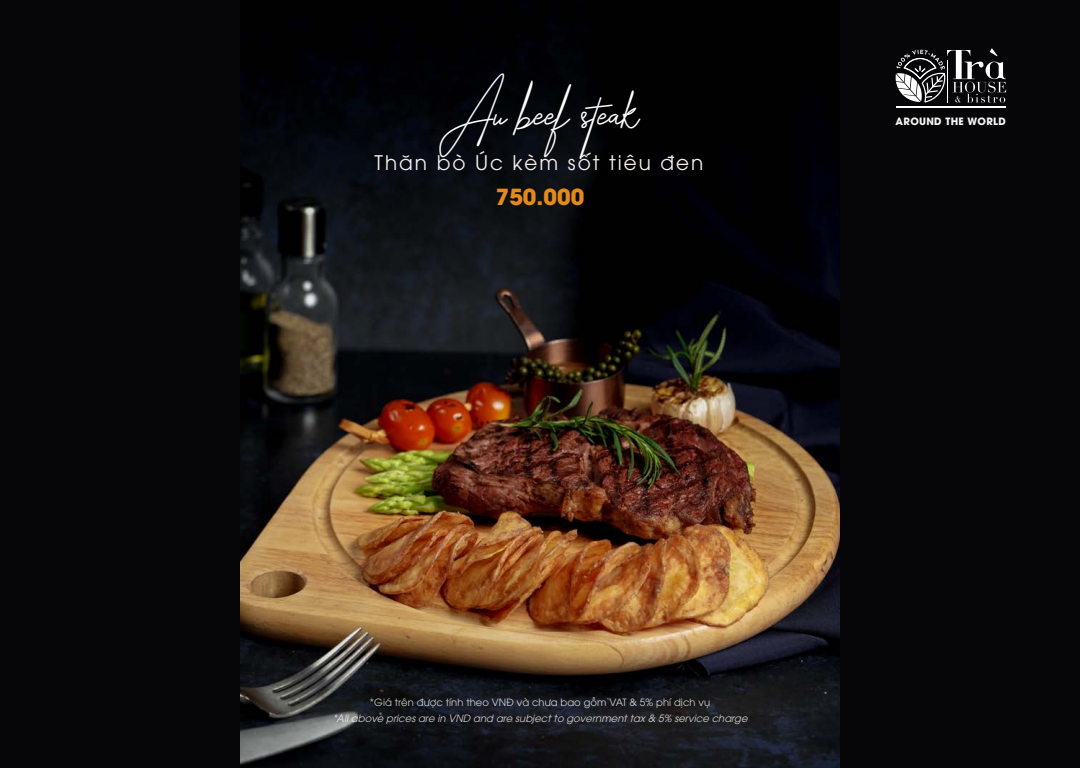
<style>
.page{position:relative;width:1080px;height:768px;background:#060608}
.page>*{position:absolute;margin:0;border:0;box-sizing:border-box;transform-origin:0 0}
.t1{font:40px "Amartans Signature";color:#fff}
.t2{font:700 22px "UTM Avo";color:#e5891b}
.t3{font:20px "UTM Avo";letter-spacing:.1em;color:#f7efee}
.t4{font:italic 10px "UTM Avo";letter-spacing:.005em;color:#fff}
.t5{font:10px "UTM Avo";letter-spacing:.005em;color:#fff}
.t6{font:700 10px "UTM Avo";letter-spacing:.03em;color:#f8f6f5}
</style>
<div class="page">
<img style="left:241px;top:79px;width:598px;height:689px">
<svg style="left:896px;top:48px;width:110px;height:55px"></svg>
<hr style="left:947px;top:61px;width:1px;height:42px;background:#fff">
<hr style="left:896px;top:106px;width:110px;height:1px;background:#fff">
<h1 class="t1" style="left:440px;top:88px;width:201px">Au beef steak</h1>
<h3 class="t3" style="left:375px;top:147px;width:330px">Thăn bò Úc kèm sốt tiêu đen</h3>
<h2 class="t2" style="left:496px;top:179px;width:90px">750.000</h2>
<p class="t6" style="left:896px;top:113px;width:112px">AROUND THE WORLD</p>
<p class="t5" style="left:370px;top:695px;width:342px">*Giá trên được tính theo VNĐ và chưa bao gồm VAT &amp; 5% phí dịch vụ</p>
<p class="t4" style="left:332px;top:710px;width:417px">*All above prices are in VND and are subject to government tax &amp; 5% service charge</p>
</div>
